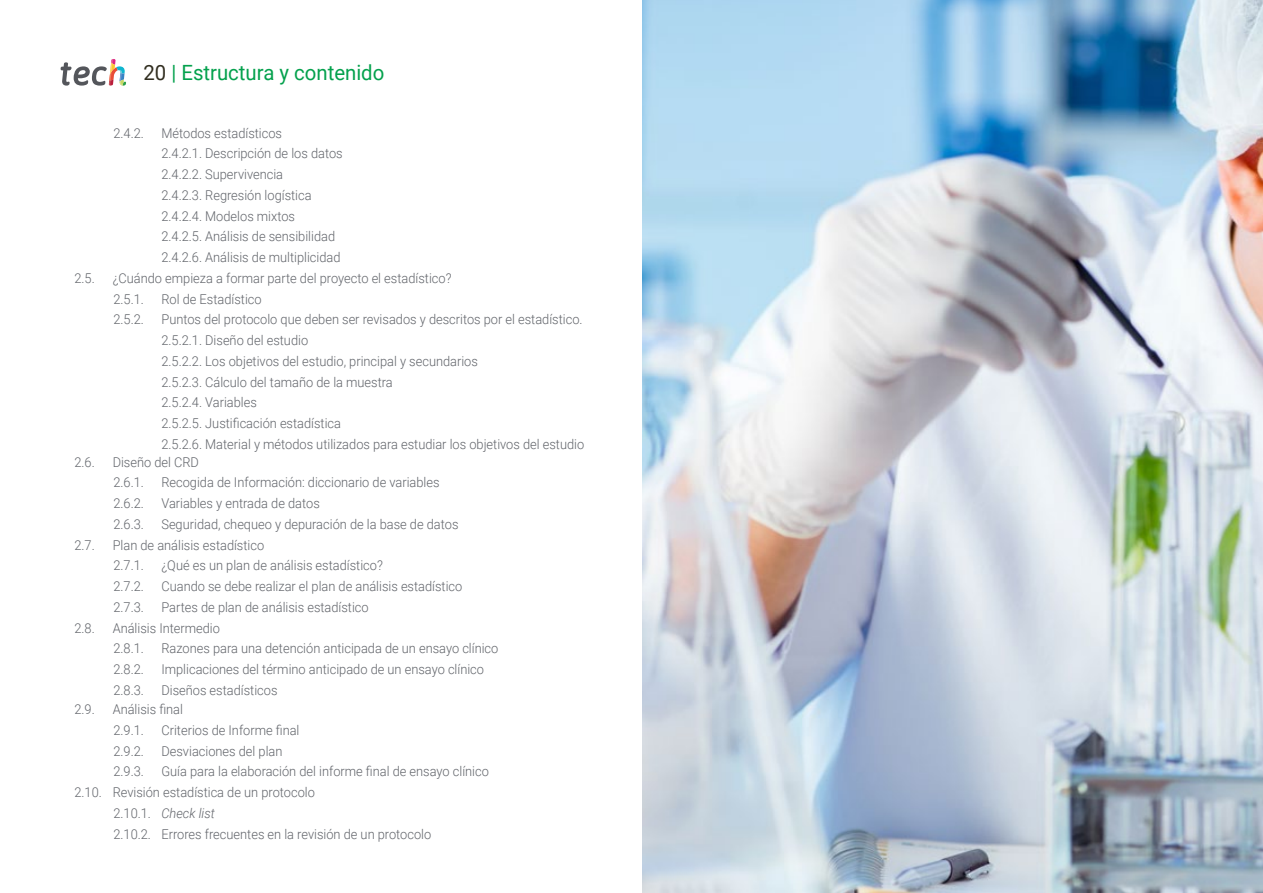
<style>
.page{position:relative;width:1263px;height:893px;background:#fff}
.page>*{position:absolute;margin:0;border:0;box-sizing:border-box;transform-origin:0 0}
.t1{font:21px "Roboto";color:#04a14d}
.t2{font:300 13.5px/20.7px "Roboto";color:#61646a;scale:.95 1}
.t3{font:italic 300 13.5px "Roboto";color:#61646a;scale:.95 1}
.s1{color:#312e20}
.s2{font-style:normal}
</style>
<div class="page">
<svg style="left:61px;top:59px;width:65px;height:27px"></svg>
<img style="left:642px;top:0;width:621px;height:893px">
<h1 class="t1" style="left:144px;top:57px;width:242px"><span class="s1">20</span> | Estructura y contenido</h1>
<p class="t2" style="left:113px;top:122px;width:34px">2.4.2.</p>
<p class="t2" style="left:161px;top:122px;width:192px">Métodos estadísticos<br>2.4.2.1. Descripción de los datos<br>2.4.2.2. Supervivencia<br>2.4.2.3. Regresión logística<br>2.4.2.4. Modelos mixtos<br>2.4.2.5. Análisis de sensibilidad<br>2.4.2.6. Análisis de multiplicidad</p>
<p class="t2" style="left:74px;top:267px;width:23px">2.5.</p>
<p class="t2" style="left:113px;top:267px;width:358px">¿Cuándo empieza a formar parte del proyecto el estadístico?<br>2.5.1.</p>
<p class="t2" style="left:161px;top:288px;width:107px">Rol de Estadístico</p>
<p class="t2" style="left:113px;top:309px;width:34px">2.5.2.</p>
<p class="t2" style="left:161px;top:309px;width:447px">Puntos del protocolo que deben ser revisados y descritos por el estadístico.<br>2.5.2.1. Diseño del estudio<br>2.5.2.2. Los objetivos del estudio, principal y secundarios<br>2.5.2.3. Cálculo del tamaño de la muestra<br>2.5.2.4. Variables<br>2.5.2.5. Justificación estadística<br>2.5.2.6. Material y métodos utilizados para estudiar los objetivos del estudio</p>
<p class="t2" style="left:74px;top:451px;width:23px">2.6.</p>
<p class="t2" style="left:113px;top:451px;width:92px">Diseño del CRD<br>2.6.1.</p>
<p class="t2" style="left:161px;top:472px;width:294px">Recogida de Información: diccionario de variables</p>
<p class="t2" style="left:113px;top:493px;width:34px">2.6.2.</p>
<p class="t2" style="left:161px;top:493px;width:168px">Variables y entrada de datos</p>
<p class="t2" style="left:113px;top:513px;width:34px">2.6.3.</p>
<p class="t2" style="left:161px;top:513px;width:314px">Seguridad, chequeo y depuración de la base de datos</p>
<p class="t2" style="left:74px;top:534px;width:23px">2.7.</p>
<p class="t2" style="left:113px;top:534px;width:161px">Plan de análisis estadístico<br>2.7.1.</p>
<p class="t2" style="left:161px;top:555px;width:235px">¿Qué es un plan de análisis estadístico?</p>
<p class="t2" style="left:113px;top:576px;width:34px">2.7.2.</p>
<p class="t2" style="left:161px;top:576px;width:318px">Cuando se debe realizar el plan de análisis estadístico</p>
<p class="t2" style="left:113px;top:596px;width:34px">2.7.3.</p>
<p class="t2" style="left:161px;top:596px;width:220px">Partes de plan de análisis estadístico</p>
<p class="t2" style="left:74px;top:617px;width:23px">2.8.</p>
<p class="t2" style="left:113px;top:617px;width:114px">Análisis Intermedio<br>2.8.1.</p>
<p class="t2" style="left:161px;top:638px;width:356px">Razones para una detención anticipada de un ensayo clínico</p>
<p class="t2" style="left:113px;top:659px;width:34px">2.8.2.</p>
<p class="t2" style="left:161px;top:659px;width:341px">Implicaciones del término anticipado de un ensayo clínico</p>
<p class="t2" style="left:113px;top:679px;width:34px">2.8.3.</p>
<p class="t2" style="left:161px;top:679px;width:124px">Diseños estadísticos</p>
<p class="t2" style="left:74px;top:699px;width:23px">2.9.</p>
<p class="t2" style="left:113px;top:699px;width:76px">Análisis final<br>2.9.1.</p>
<p class="t2" style="left:161px;top:719px;width:147px">Criterios de Informe final</p>
<p class="t2" style="left:113px;top:740px;width:34px">2.9.2.</p>
<p class="t2" style="left:161px;top:740px;width:129px">Desviaciones del plan</p>
<p class="t2" style="left:113px;top:761px;width:34px">2.9.3.</p>
<p class="t2" style="left:161px;top:761px;width:346px">Guía para la elaboración del informe final de ensayo clínico</p>
<p class="t2" style="left:74px;top:782px;width:255px">2.10. Revisión estadística de un protocolo</p>
<p class="t3" style="left:113px;top:804px;width:108px"><span class="s2">2.10.1.</span> Check list</p>
<p class="t2" style="left:113px;top:823px;width:336px">2.10.2. Errores frecuentes en la revisión de un protocolo</p>
</div>
